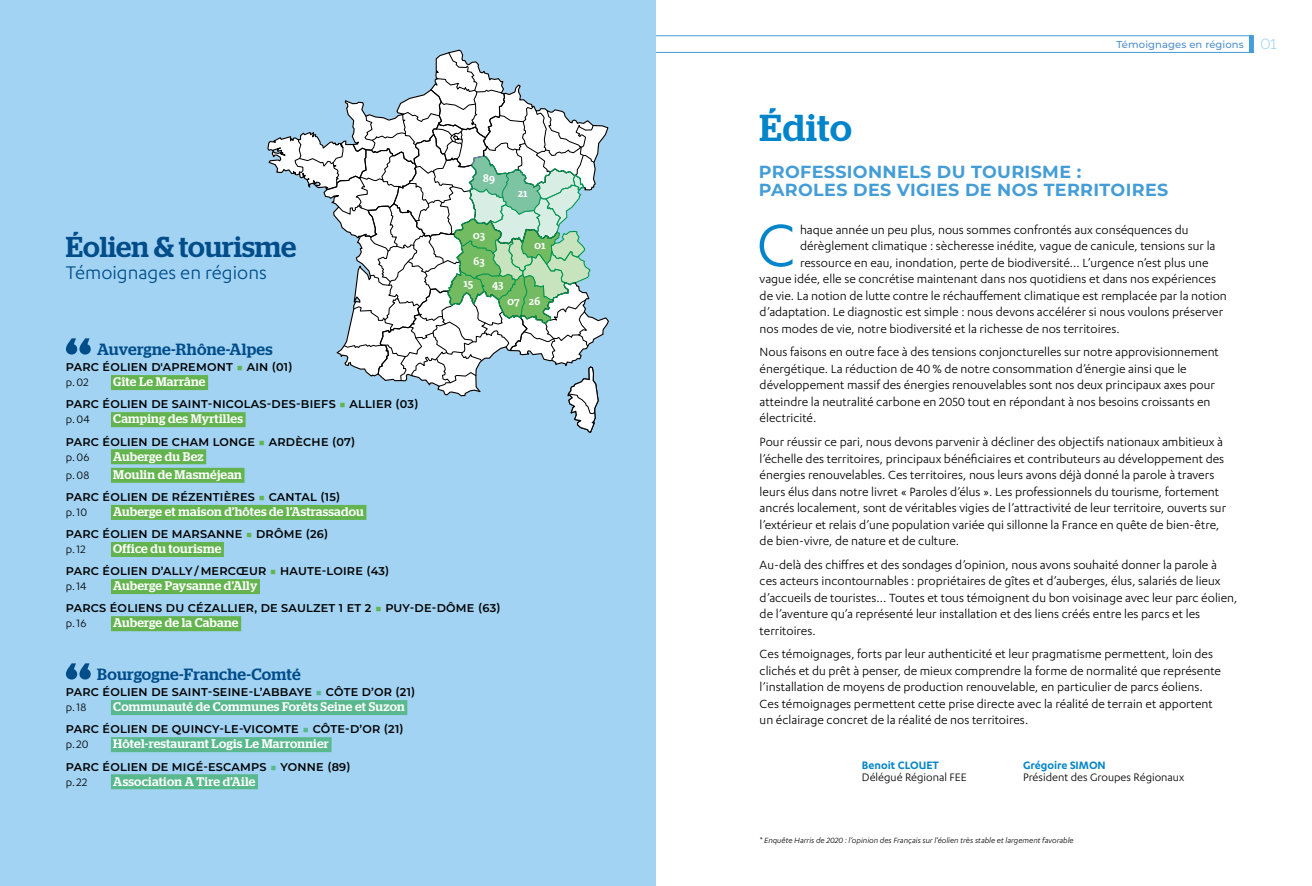
<style>
.page{position:relative;width:1312px;height:886px;background:#fff}
.page>*{position:absolute;margin:0;border:0;box-sizing:border-box;transform-origin:0 0}
.t1{font:69.25px "Karbon";color:#0084ca}
.t2{font:500 37.5px "Stag";letter-spacing:.015em;color:#0084ca}
.t3{font:500 28.75px "Stag";color:#004d8a}
.t4{font:21.25px "Karbon";color:#004d8a}
.t5{font:700 17.5px/18.8px "Montserrat";letter-spacing:.02em;color:#449dd7}
.t6{font:500 16.25px "Stag";letter-spacing:.015em;color:#004d8a}
.t7{font:13.75px/16.5px "Karbon";color:#000}
.t8{font:500 12.5px "Stag";letter-spacing:.02em;color:#fff}
.t9{font:12.5px "Karbon";color:#000}
.t10{font:600 12.5px "Karbon";color:#0084ca}
.t11{font:700 11.38px "Rooney";letter-spacing:-.025em;color:#fff}
.t12{font:600 11.25px "Montserrat";letter-spacing:.02em;color:#000}
.t13{font:500 10px "Montserrat";letter-spacing:.01em;color:#4f8fcd}
.t14{font:italic 8.75px "Karbon";color:#000}
.s1{color:#63b44e}
.s2{color:#5ab88f}
.s3{font-family:"Raleway";font-weight:300;font-size:17.5px;color:#a2d3f3}
</style>
<div class="page">
<div style="left:0;top:0;width:656px;height:886px;background:#a2d3f3"></div>
<hr style="left:656px;top:36px;width:597px;height:1px;background:#449dd7">
<hr style="left:656px;top:52px;width:597px;height:1px;background:#449dd7">
<svg style="left:1248px;top:36px;width:5px;height:16px"></svg>
<svg style="left:267px;top:49px;width:342px;height:384px"></svg>
<div style="left:111px;top:375px;width:97px;height:15px;background:#63b44e"></div>
<div style="left:111px;top:412px;width:134px;height:15px;background:#63b44e"></div>
<div style="left:111px;top:449px;width:95px;height:15px;background:#63b44e"></div>
<div style="left:111px;top:468px;width:133px;height:15px;background:#63b44e"></div>
<div style="left:111px;top:505px;width:255px;height:15px;background:#63b44e"></div>
<div style="left:111px;top:542px;width:113px;height:15px;background:#63b44e"></div>
<div style="left:111px;top:579px;width:149px;height:15px;background:#63b44e"></div>
<div style="left:111px;top:616px;width:130px;height:15px;background:#63b44e"></div>
<div style="left:111px;top:700px;width:296px;height:15px;background:#5ab88f"></div>
<div style="left:111px;top:737px;width:220px;height:15px;background:#5ab88f"></div>
<div style="left:111px;top:774px;width:147px;height:15px;background:#5ab88f"></div>
<svg style="left:66px;top:338px;width:25px;height:16px"></svg>
<svg style="left:66px;top:663px;width:25px;height:16px"></svg>
<h3 class="t3" style="left:66px;top:230px;width:232px">Éolien &amp; tourisme</h3>
<h3 class="t4" style="left:66px;top:261px;width:202px">Témoignages en régions</h3>
<p class="t11" style="left:483px;top:171px;width:14px">89</p>
<p class="t11" style="left:473px;top:227px;width:14px">03</p>
<p class="t11" style="left:473px;top:254px;width:13px">63</p>
<p class="t11" style="left:463px;top:276px;width:11px">15</p>
<p class="t11" style="left:492px;top:277px;width:13px">43</p>
<p class="t11" style="left:517px;top:186px;width:11px">21</p>
<p class="t11" style="left:534px;top:238px;width:13px">01</p>
<p class="t11" style="left:507px;top:294px;width:35px">07 26</p>
<p class="t6" style="left:97px;top:339px;width:177px">Auvergne-Rhône-Alpes</p>
<p class="t12" style="left:66px;top:359px;width:228px">PARC ÉOLIEN D'APREMONT <span class="s1">■</span> AIN (01)</p>
<p class="t9" style="left:66px;top:376px;width:24px">p.02</p>
<p class="t8" style="left:113px;top:374px;width:94px">Gîte Le Marrâne</p>
<p class="t12" style="left:66px;top:396px;width:354px">PARC ÉOLIEN DE SAINT-NICOLAS-DES-BIEFS <span class="s1">■</span> ALLIER (03)</p>
<p class="t9" style="left:66px;top:413px;width:25px">p.04</p>
<p class="t8" style="left:113px;top:412px;width:131px">Camping des Myrtilles</p>
<p class="t12" style="left:66px;top:433px;width:291px">PARC ÉOLIEN DE CHAM LONGE <span class="s1">■</span> ARDÈCHE (07)</p>
<p class="t9" style="left:66px;top:450px;width:25px">p.06</p>
<p class="t8" style="left:113px;top:449px;width:92px">Auberge du Bez</p>
<p class="t9" style="left:66px;top:468px;width:25px">p.08</p>
<p class="t8" style="left:113px;top:467px;width:130px">Moulin de Masméjean</p>
<p class="t12" style="left:66px;top:489px;width:276px">PARC ÉOLIEN DE RÉZENTIÈRES <span class="s1">■</span> CANTAL (15)</p>
<p class="t9" style="left:66px;top:505px;width:23px">p.10</p>
<p class="t8" style="left:113px;top:504px;width:252px">Auberge et maison d’hôtes de l’Astrassadou</p>
<p class="t12" style="left:66px;top:526px;width:264px">PARC ÉOLIEN DE MARSANNE <span class="s1">■</span> DRÔME (26)</p>
<p class="t9" style="left:66px;top:543px;width:21px">p.12</p>
<p class="t8" style="left:113px;top:541px;width:109px">Office du tourisme</p>
<p class="t12" style="left:66px;top:563px;width:325px">PARC ÉOLIEN D’ALLY / MERCŒUR <span class="s1">■</span> HAUTE-LOIRE (43)</p>
<p class="t9" style="left:66px;top:580px;width:22px">p.14</p>
<p class="t8" style="left:113px;top:578px;width:145px">Auberge Paysanne d’Ally</p>
<p class="t12" style="left:66px;top:600px;width:436px">PARCS ÉOLIENS DU CÉZALLIER, DE SAULZET 1 ET 2 <span class="s1">■</span> PUY-DE-DÔME (63)</p>
<p class="t9" style="left:66px;top:617px;width:22px">p.16</p>
<p class="t8" style="left:113px;top:616px;width:127px">Auberge de la Cabane</p>
<p class="t6" style="left:97px;top:664px;width:205px">Bourgogne-Franche-Comté</p>
<p class="t12" style="left:66px;top:684px;width:351px">PARC ÉOLIEN DE SAINT-SEINE-L’ABBAYE <span class="s2">■</span> CÔTE D’OR (21)</p>
<p class="t9" style="left:66px;top:701px;width:22px">p.18</p>
<p class="t8" style="left:113px;top:699px;width:293px">Communauté de Communes Forêts Seine et Suzon</p>
<p class="t12" style="left:66px;top:721px;width:339px">PARC ÉOLIEN DE QUINCY-LE-VICOMTE <span class="s2">■</span> CÔTE-D’OR (21)</p>
<p class="t9" style="left:66px;top:738px;width:24px">p. 20</p>
<p class="t8" style="left:113px;top:736px;width:217px">Hôtel-restaurant Logis Le Marronnier</p>
<p class="t12" style="left:66px;top:758px;width:286px">PARC ÉOLIEN DE MIGÉ-ESCAMPS <span class="s2">■</span> YONNE (89)</p>
<p class="t9" style="left:66px;top:775px;width:23px">p.22</p>
<p class="t8" style="left:113px;top:774px;width:143px">Association A Tire d’Aile</p>
<h2 class="t2" style="left:759px;top:106px;width:94px">Édito</h2>
<p class="t13" style="left:1116px;top:38px;width:162px">Témoignages en régions <span class="s3">01</span></p>
<p class="t5" style="left:758px;top:161px;width:411px">PROFESSIONNELS DU TOURISME :<br>PAROLES DES VIGIES DE NOS TERRITOIRES</p>
<h1 class="t1" style="left:756px;top:207px;width:40px">C</h1>
<p class="t7" style="left:799px;top:221px;width:390px">haque année un peu plus, nous sommes confrontés aux conséquences du</p>
<p class="t7" style="left:799px;top:237px;width:417px">dérèglement climatique : sècheresse inédite, vague de canicule, tensions sur la</p>
<p class="t7" style="left:799px;top:254px;width:410px">ressource en eau, inondation, perte de biodiversité... L’urgence n’est plus une</p>
<p class="t7" style="left:759px;top:270px;width:458px">vague idée, elle se concrétise maintenant dans nos quotidiens et dans nos expériences</p>
<p class="t7" style="left:759px;top:287px;width:468px">de vie. La notion de lutte contre le réchauffement climatique est remplacée par la notion</p>
<p class="t7" style="left:759px;top:303px;width:465px">d’adaptation. Le diagnostic est simple : nous devons accélérer si nous voulons préserver</p>
<p class="t7" style="left:759px;top:320px;width:361px">nos modes de vie, notre biodiversité et la richesse de nos territoires.</p>
<p class="t7" style="left:759px;top:344px;width:460px">Nous faisons en outre face à des tensions conjoncturelles sur notre approvisionnement énergétique. La réduction de 40% de notre consommation d’énergie ainsi que le développement massif des énergies renouvelables sont nos deux principaux axes pour atteindre la neutralité carbone en 2050 tout en répondant à nos besoins croissants en électricité.</p>
<p class="t7" style="left:759px;top:433px;width:468px">Pour réussir ce pari, nous devons parvenir à décliner des objectifs nationaux ambitieux à l’échelle des territoires, principaux bénéficiaires et contributeurs au développement des énergies renouvelables. Ces territoires, nous leurs avons déjà donné la parole à travers leurs élus dans notre livret « Paroles d’élus ». Les professionnels du tourisme, fortement ancrés localement, sont de véritables vigies de l’attractivité de leur territoire, ouverts sur l’extérieur et relais d’une population variée qui sillonne la France en quête de bien-être, de bien-vivre, de nature et de culture.</p>
<p class="t7" style="left:759px;top:556px;width:479px">Au-delà des chiffres et des sondages d’opinion, nous avons souhaité donner la parole à ces acteurs incontournables : propriétaires de gîtes et d’auberges, élus, salariés de lieux d’accueils de touristes... Toutes et tous témoignent du bon voisinage avec leur parc éolien, de l’aventure qu’a représenté leur installation et des liens créés entre les parcs et les territoires.</p>
<p class="t7" style="left:759px;top:645px;width:463px">Ces témoignages, forts par leur authenticité et leur pragmatisme permettent, loin des clichés et du prêt à penser, de mieux comprendre la forme de normalité que représente l’installation de moyens de production renouvelable, en particulier de parcs éoliens.<br>Ces témoignages permettent cette prise directe avec la réalité de terrain et apportent un éclairage concret de la réalité de nos territoires.</p>
<p class="t10" style="left:1022px;top:758px;width:84px">Grégoire SIMON</p>
<p class="t9" style="left:1022px;top:770px;width:162px">Président des Groupes Régionaux</p>
<p class="t10" style="left:861px;top:758px;width:79px">Benoit CLOUET</p>
<p class="t9" style="left:861px;top:770px;width:106px">Délégué Régional FEE</p>
<p class="t14" style="left:759px;top:835px;width:315px">* Enquête Harris de 2020 : l’opinion des Français sur l’éolien très stable et largement favorable</p>
</div>
